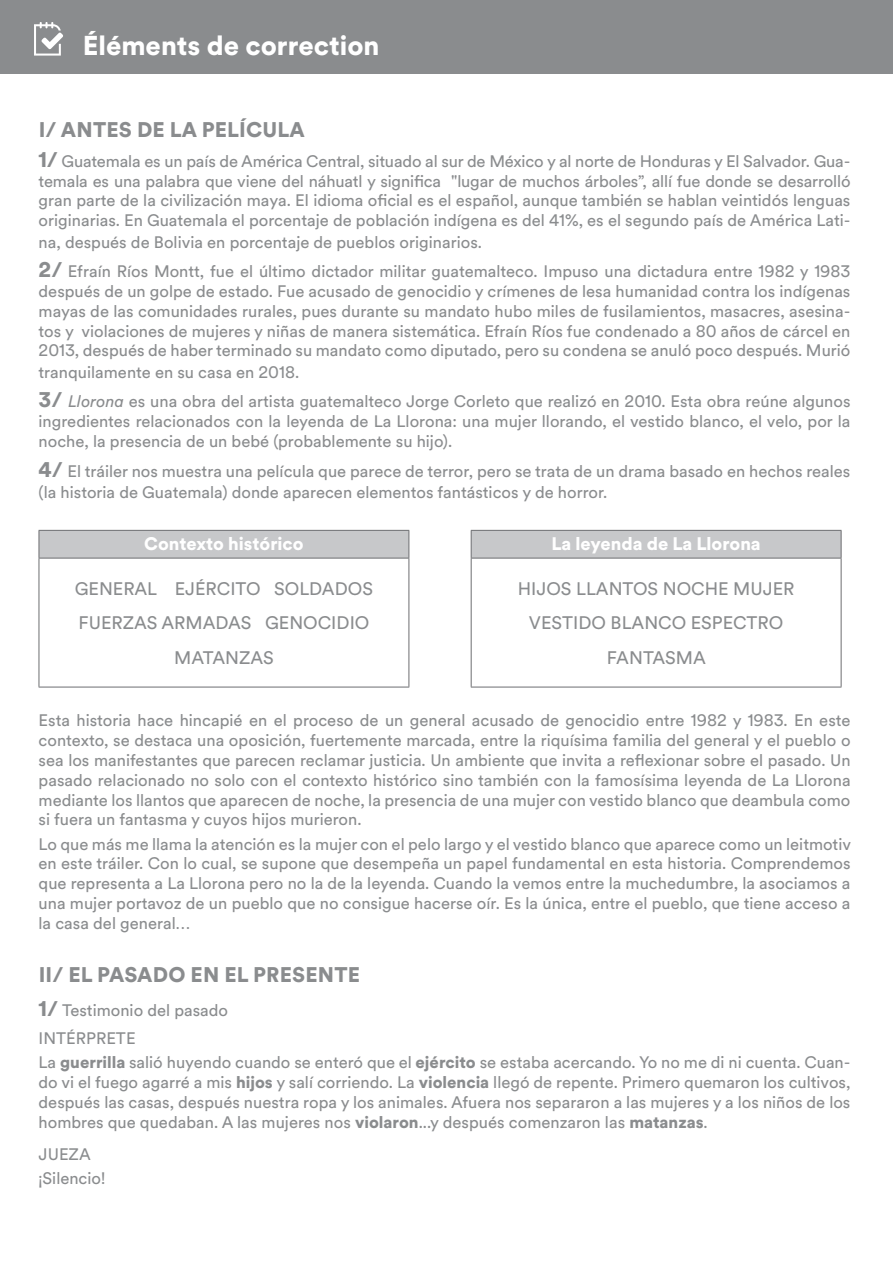
<style>
.page{position:relative;width:893px;height:1263px;background:#fff}
.page>*{position:absolute;margin:0;border:0;box-sizing:border-box;transform-origin:0 0}
.t1{font:900 27px "Circular Spotify Text";color:#fff}
.t2{font:900 21px "Circular Spotify Text";letter-spacing:.01em;color:#8a8c8e}
.t3{font:18px/34.3px "Circular Spotify Text";color:#8a8c8e;text-align:center}
.t4{font:900 18px "Circular Spotify Text";color:#fff}
.t5{font:16.5px/19.8px "Circular Spotify Text";color:#8a8c8e}
.s1{font-weight:900;font-size:21px}
.s2{font-style:italic}
.s3{font-weight:900}
</style>
<div class="page">
<div style="left:0;top:0;width:893px;height:74px;background:#8a8c8e"></div>
<svg style="left:34px;top:22px;width:29px;height:34px"></svg>
<svg style="left:39px;top:530px;width:803px;height:28px;background:#c7c8ca"></svg>
<hr style="left:39px;top:558px;width:370px;height:1px;background:#6d6e71">
<hr style="left:39px;top:558px;width:1px;height:129px;background:#6d6e71">
<hr style="left:409px;top:558px;width:1px;height:129px;background:#6d6e71">
<hr style="left:471px;top:558px;width:370px;height:1px;background:#6d6e71">
<hr style="left:471px;top:558px;width:1px;height:129px;background:#6d6e71">
<hr style="left:841px;top:558px;width:1px;height:129px;background:#6d6e71">
<hr style="left:39px;top:687px;width:370px;height:1px;background:#6d6e71">
<hr style="left:471px;top:687px;width:370px;height:1px;background:#6d6e71">
<h1 class="t1" style="left:83px;top:27px;width:298px">Éléments de correction</h1>
<p class="t2" style="left:39px;top:115px;width:268px">I/ ANTES DE LA PELÍCULA</p>
<p class="t5" style="left:39px;top:151px;width:813px;text-align:justify"><span class="s1">1/</span> Guatemala es un país de América Central, situado al sur de México y al norte de Honduras y El Salvador. Gua&shy;temala es una palabra que viene del náhuatl y significa "lugar de muchos árboles”, allí fue donde se desarrolló gran parte de la civilización maya. El idioma oficial es el español, aunque también se hablan veintidós lenguas originarias. En Guatemala el porcentaje de población indígena es del 41%, es el segundo país de América Lati-</p>
<p class="t5" style="left:39px;top:228px;width:813px;line-height:29.4px">na, después de Bolivia en porcentaje de pueblos originarios.<br><span class="s1">2/</span> Efraín Ríos Montt, fue el último dictador militar guatemalteco. Impuso una dictadura entre 1982 y 1983</p>
<p class="t5" style="left:39px;top:282px;width:813px;text-align:justify">después de un golpe de estado. Fue acusado de genocidio y crímenes de lesa humanidad contra los indígenas mayas de las comunidades rurales, pues durante su mandato hubo miles de fusilamientos, masacres, asesina&shy;tos y violaciones de mujeres y niñas de manera sistemática. Efraín Ríos fue condenado a 80 años de cárcel en 2013, después de haber terminado su mandato como diputado, pero su condena se anuló poco después. Murió</p>
<p class="t5" style="left:39px;top:358px;width:813px;line-height:29.4px">tranquilamente en su casa en 2018.<br><span class="s1">3/</span> <span class="s2">Llorona</span> es una obra del artista guatemalteco Jorge Corleto que realizó en 2010. Esta obra reúne algunos</p>
<p class="t5" style="left:39px;top:412px;width:813px">ingredientes relacionados con la leyenda de La Llorona: una mujer llorando, el vestido blanco, el velo, por la noche, la presencia de un bebé (probablemente su hijo).</p>
<p class="t5" style="left:39px;top:460px;width:813px;line-height:21.6px"><span class="s1">4/</span> El tráiler nos muestra una película que parece de terror, pero se trata de un drama basado en hechos reales (la historia de Guatemala) donde aparecen elementos fantásticos y de horror.</p>
<p class="t4" style="left:144px;top:531px;width:161px">Contexto histórico</p>
<p class="t4" style="left:551px;top:531px;width:211px">La leyenda de La Llorona</p>
<p class="t3" style="left:75px;top:572px;width:300px">GENERAL EJÉRCITO SOLDADOS<br>FUERZAS ARMADAS GENOCIDIO<br>MATANZAS</p>
<p class="t3" style="left:518px;top:572px;width:278px">HIJOS LLANTOS NOCHE MUJER<br>VESTIDO BLANCO ESPECTRO<br>FANTASMA</p>
<p class="t5" style="left:39px;top:711px;width:813px;text-align:justify">Esta historia hace hincapié en el proceso de un general acusado de genocidio entre 1982 y 1983. En este contexto, se destaca una oposición, fuertemente marcada, entre la riquísima familia del general y el pueblo o sea los manifestantes que parecen reclamar justicia. Un ambiente que invita a reflexionar sobre el pasado. Un pasado relacionado no solo con el contexto histórico sino también con la famosísima leyenda de La Llorona mediante los llantos que aparecen de noche, la presencia de una mujer con vestido blanco que deambula como si fuera un fantasma y cuyos hijos murieron.</p>
<p class="t5" style="left:39px;top:834px;width:814px;text-align:justify">Lo que más me llama la atención es la mujer con el pelo largo y el vestido blanco que aparece como un leitmotiv en este tráiler. Con lo cual, se supone que desempeña un papel fundamental en esta historia. Comprendemos que representa a La Llorona pero no la de la leyenda. Cuando la vemos entre la muchedumbre, la asociamos a una mujer portavoz de un pueblo que no consigue hacerse oír. Es la única, entre el pueblo, que tiene acceso a la casa del general…</p>
<p class="t2" style="left:39px;top:960px;width:323px">II/ EL PASADO EN EL PRESENTE</p>
<p class="t5" style="left:39px;top:996px;width:191px;line-height:28.3px"><span class="s1">1/</span> Testimonio del pasado<br>INTÉRPRETE</p>
<p class="t5" style="left:39px;top:1053px;width:813px;text-align:justify">La <span class="s3">guerrilla</span> salió huyendo cuando se enteró que el <span class="s3">ejército</span> se estaba acercando. Yo no me di ni cuenta. Cuan&shy;do vi el fuego agarré a mis <span class="s3">hijos</span> y salí corriendo. La <span class="s3">violencia</span> llegó de repente. Primero quemaron los cultivos, después las casas, después nuestra ropa y los animales. Afuera nos separaron a las mujeres y a los niños de los hombres que quedaban. A las mujeres nos <span class="s3">violaron</span>...y después comenzaron las <span class="s3">matanzas</span>.</p>
<p class="t5" style="left:39px;top:1143px;width:68px;line-height:24px">JUEZA ¡Silencio!</p>
</div>
